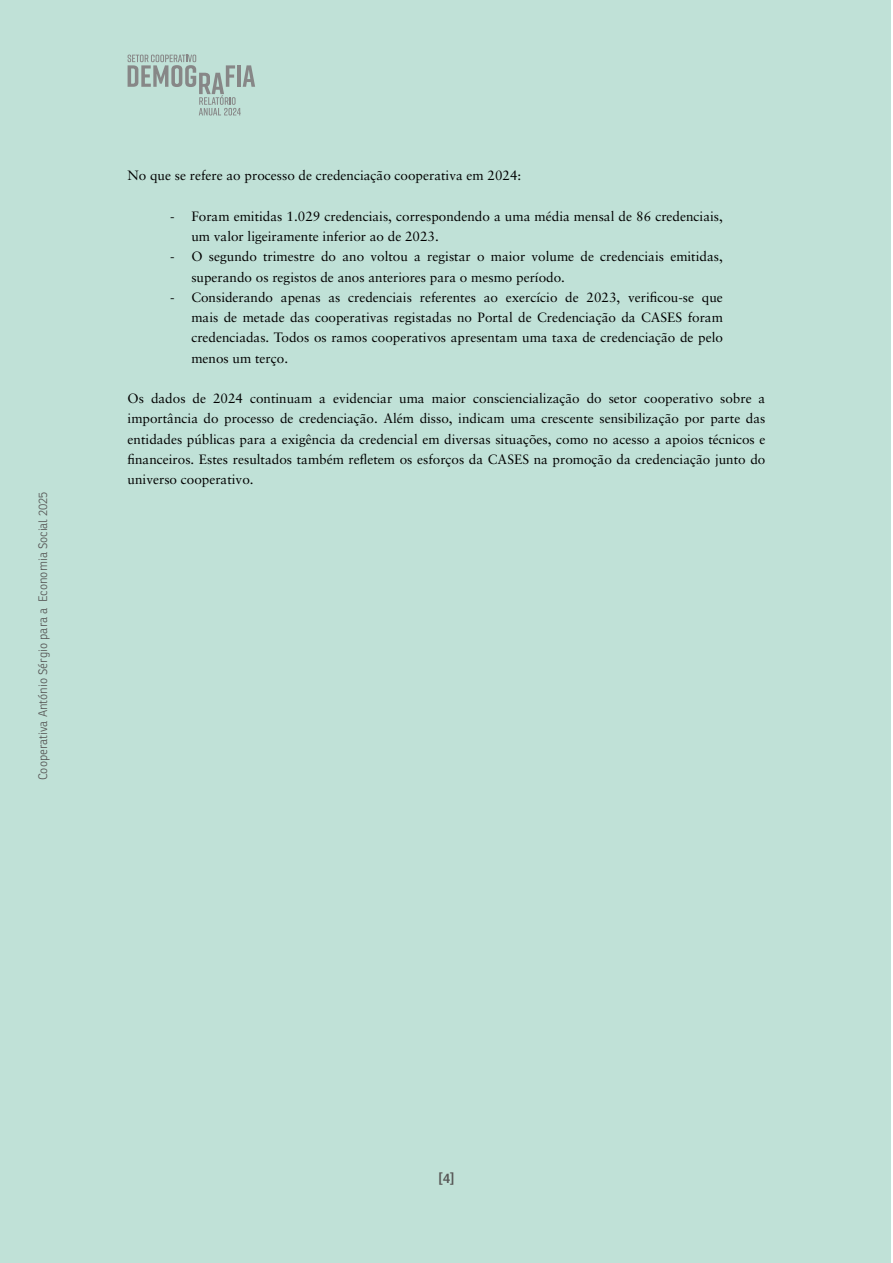
<style>
.page{position:relative;width:893px;height:1263px;background:#fff}
.page>*{position:absolute;margin:0;border:0;box-sizing:border-box;transform-origin:0 0}
.t1{font:13.5px/20.2px "Sabon LT Pro";color:#000}
.t2{font:600 13.5px "Ronnia";color:#575756}
.t3{font:300 12px "Ronnia";color:#575756}
</style>
<div class="page">
<div style="left:0;top:0;width:891px;height:1263px;background:#c0e1d7"></div>
<svg style="left:128px;top:55px;width:127px;height:61px"></svg>
<p class="t3" style="left:35px;top:780px;width:290px;rotate:-90deg">Cooperativa António Sérgio para a Economia Social 2025</p>
<p class="t1" style="left:128px;top:165px;width:395px">No que se refere ao processo de credenciação cooperativa em 2024:</p>
<p class="t1" style="left:191px;top:206px;width:533px;text-indent:-21px">- Foram emitidas 1.029 credenciais, correspondendo a uma média mensal de 86 credenciais, um valor ligeiramente inferior ao de 2023.</p>
<p class="t1" style="left:191px;top:246px;width:533px;text-indent:-21px">- O segundo trimestre do ano voltou a registar o maior volume de credenciais emitidas, superando os registos de anos anteriores para o mesmo período.</p>
<p class="t1" style="left:191px;top:287px;width:533px;text-align:justify;text-indent:-21px">- Considerando apenas as credenciais referentes ao exercício de 2023, verificou-se que mais de metade das cooperativas registadas no Portal de Credenciação da CASES foram credenciadas. Todos os ramos cooperativos apresentam uma taxa de credenciação de pelo menos um terço.</p>
<p class="t1" style="left:128px;top:388px;width:639px;text-align:justify">Os dados de 2024 continuam a evidenciar uma maior consciencialização do setor cooperativo sobre a importância do processo de credenciação. Além disso, indicam uma crescente sensibilização por parte das entidades públicas para a exigência da credencial em diversas situações, como no acesso a apoios técnicos e financeiros. Estes resultados também refletem os esforços da CASES na promoção da credenciação junto do universo cooperativo.</p>
<p class="t2" style="left:438px;top:1170px;width:18px">[4]</p>
</div>
